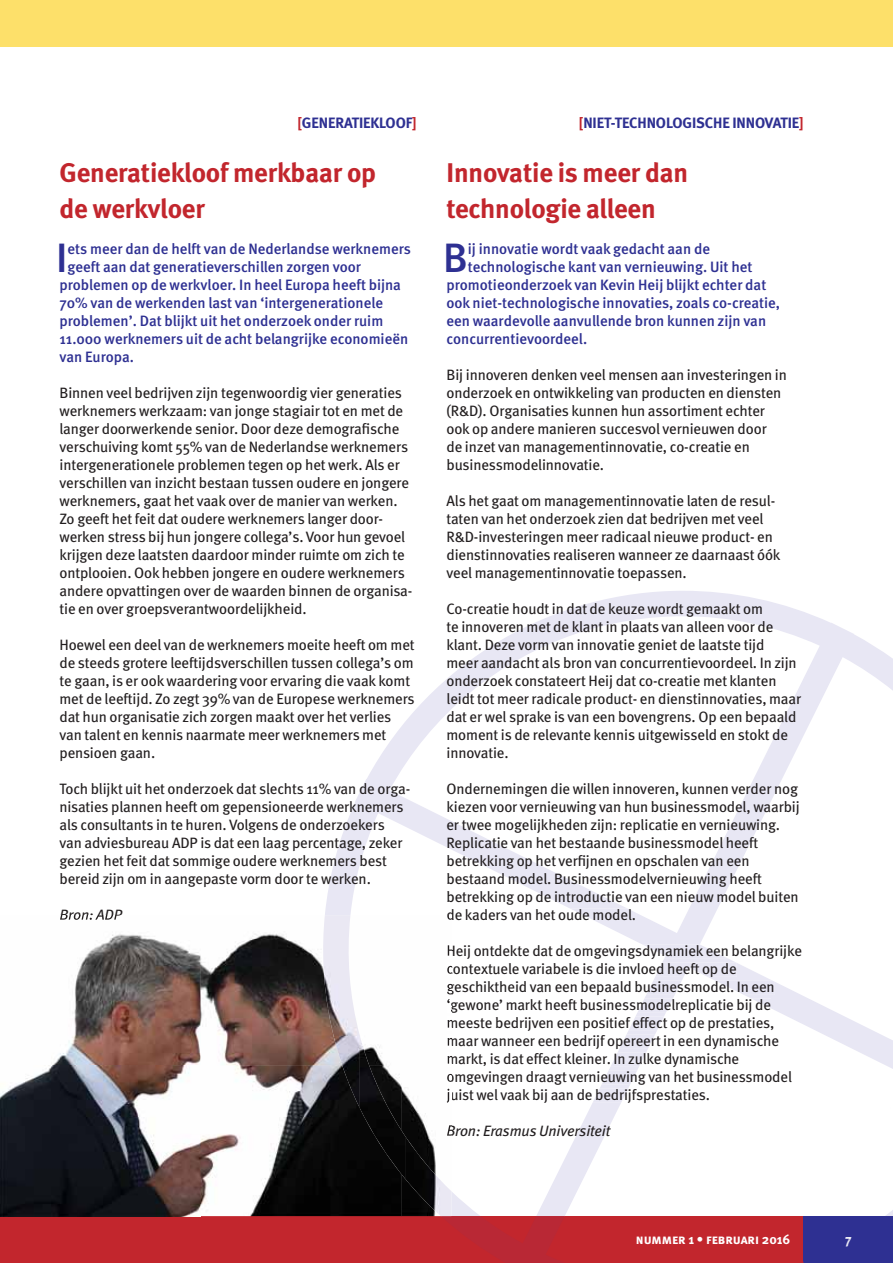
<style>
.page{position:relative;width:893px;height:1263px;background:#fff}
.page>*{position:absolute;margin:0;border:0;box-sizing:border-box;transform-origin:0 0}
.t1{font:500 40.95px "Meta";color:#2e3092}
.t2{font:700 27px/36px "Meta";letter-spacing:-.005em;color:#c2262d}
.t3{font:15px/18px "Meta";letter-spacing:-.01em;color:#231f20}
.t4{font:500 15px "Meta";color:#2e3092}
.t5{font:700 15px "Meta";letter-spacing:-.005em;color:#2e3092}
.t6{font:italic 15px "Meta";letter-spacing:-.01em;color:#231f20}
.t7{font:13.5px "Meta Bold Caps";color:#fff}
.t8{font:700 13.5px "Meta";color:#fff}
.s1{color:#c2262d}
</style>
<div class="page">
<div style="left:0;top:1216px;width:893px;height:47px;background:#c2262d"></div>
<svg style="left:325px;top:591px;width:568px;height:625px"></svg>
<svg style="left:441px;top:1216px;width:452px;height:47px"></svg>
<svg style="left:570px;top:909px;width:66px;height:11px"></svg>
<svg style="left:592px;top:945px;width:183px;height:158px"></svg>
<svg style="left:576px;top:1125px;width:34px;height:11px"></svg>
<div style="left:0;top:0;width:893px;height:47px;background:#fde06a"></div>
<img style="left:0;top:915px;width:451px;height:301px">
<img style="left:322px;top:915px;width:38px;height:193px">
<img style="left:359px;top:1034px;width:47px;height:146px">
<img style="left:405px;top:1137px;width:46px;height:79px">
<img style="left:60px;top:915px;width:62px;height:5px">
<svg style="left:447px;top:915px;width:4px;height:5px"></svg>
<img style="left:448px;top:945px;width:3px;height:14px">
<img style="left:447px;top:974px;width:4px;height:3px">
<svg style="left:447px;top:963px;width:4px;height:11px"></svg>
<img style="left:447px;top:1028px;width:4px;height:3px">
<svg style="left:447px;top:983px;width:4px;height:45px"></svg>
<img style="left:447px;top:1035px;width:4px;height:14px">
<svg style="left:447px;top:1038px;width:4px;height:8px"></svg>
<svg style="left:447px;top:1053px;width:4px;height:31px"></svg>
<img style="left:447px;top:1089px;width:4px;height:14px">
<svg style="left:447px;top:1125px;width:4px;height:11px"></svg>
<p class="t5" style="left:298px;top:117px;width:121px"><span class="s1">[</span>GENERATIEKLOOF<span class="s1">]</span></p>
<h2 class="t2" style="left:59px;top:156px;width:318px">Generatiekloof merkbaar op de werkvloer</h2>
<h1 class="t1" style="left:56px;top:241px;width:13px">I</h1>
<p class="t4" style="left:68px;top:243px;width:345px">ets meer dan de helft van de Nederlandse werknemers</p>
<p class="t4" style="left:68px;top:261px;width:295px">geeft aan dat generatieverschillen zorgen voor</p>
<p class="t4" style="left:59px;top:279px;width:343px">problemen op de werkvloer. In heel Europa heeft bijna</p>
<p class="t4" style="left:59px;top:297px;width:325px">70% van de werkenden last van ‘intergenerationele</p>
<p class="t4" style="left:59px;top:315px;width:325px">problemen’. Dat blijkt uit het onderzoek onder ruim</p>
<p class="t4" style="left:59px;top:333px;width:350px">11.000 werknemers uit de acht belangrijke economieën</p>
<p class="t4" style="left:59px;top:351px;width:76px">van Europa.</p>
<p class="t3" style="left:59px;top:385px;width:354px">Binnen veel bedrijven zijn tegenwoordig vier generaties werknemers werkzaam: van jonge stagiair tot en met de langer doorwerkende senior. Door deze demografische verschuiving komt 55% van de Nederlandse werknemers intergenerationele problemen tegen op het werk. Als er verschillen van inzicht bestaan tussen oudere en jongere werknemers, gaat het vaak over de manier van werken.<br>Zo geeft het feit dat oudere werknemers langer door&shy;werken stress bij hun jongere collega’s. Voor hun gevoel krijgen deze laatsten daardoor minder ruimte om zich te ontplooien. Ook hebben jongere en oudere werknemers andere opvattingen over de waarden binnen de organisa&shy;tie en over groepsverantwoordelijkheid.</p>
<p class="t3" style="left:59px;top:637px;width:357px">Hoewel een deel van de werknemers moeite heeft om met de steeds grotere leeftijdsverschillen tussen collega’s om te gaan, is er ook waardering voor ervaring die vaak komt met de leeftijd. Zo zegt 39% van de Europese werknemers dat hun organisatie zich zorgen maakt over het verlies van talent en kennis naarmate meer werknemers met pensioen gaan.</p>
<p class="t3" style="left:59px;top:781px;width:352px">Toch blijkt uit het onderzoek dat slechts 11% van de orga&shy;nisaties plannen heeft om gepensioneerde werknemers als consultants in te huren. Volgens de onderzoekers van adviesbureau ADP is dat een laag percentage, zeker gezien het feit dat sommige oudere werknemers best bereid zijn om in aangepaste vorm door te werken.</p>
<p class="t6" style="left:59px;top:909px;width:64px">Bron: ADP</p>
<p class="t5" style="left:579px;top:117px;width:226px"><span class="s1">[</span>NIET-TECHNOLOGISCHE INNOVATIE<span class="s1">]</span></p>
<h2 class="t2" style="left:446px;top:156px;width:243px">Innovatie is meer dan technologie alleen</h2>
<h1 class="t1" style="left:443px;top:241px;width:26px">B</h1>
<p class="t4" style="left:468px;top:243px;width:244px">ij innovatie wordt vaak gedacht aan de</p>
<p class="t4" style="left:468px;top:261px;width:286px">technologische kant van vernieuwing. Uit het</p>
<p class="t4" style="left:446px;top:279px;width:321px">promotieonderzoek van Kevin Heij blijkt echter dat</p>
<p class="t4" style="left:446px;top:297px;width:335px">ook niet-technologische innovaties, zoals co-creatie,</p>
<p class="t4" style="left:446px;top:315px;width:321px">een waardevolle aanvullende bron kunnen zijn van</p>
<p class="t4" style="left:446px;top:333px;width:142px">concurrentievoordeel.</p>
<p class="t3" style="left:446px;top:367px;width:342px">Bij innoveren denken veel mensen aan investeringen in onderzoek en ontwikkeling van producten en diensten (R&amp;D). Organisaties kunnen hun assortiment echter ook op andere manieren succesvol vernieuwen door<br>de inzet van managementinnovatie, co-creatie en businessmodelinnovatie.</p>
<p class="t3" style="left:446px;top:493px;width:336px">Als het gaat om managementinnovatie laten de resul&shy;taten van het onderzoek zien dat bedrijven met veel R&amp;D-investeringen meer radicaal nieuwe product- en dienstinnovaties realiseren wanneer ze daarnaast óók veel managementinnovatie toepassen.</p>
<p class="t3" style="left:446px;top:601px;width:356px">Co-creatie houdt in dat de keuze wordt gemaakt om<br>te innoveren met de klant in plaats van alleen voor de klant. Deze vorm van innovatie geniet de laatste tijd<br>meer aandacht als bron van concurrentievoordeel. In zijn onderzoek constateert Heij dat co-creatie met klanten leidt tot meer radicale product- en dienstinnovaties, maar dat er wel sprake is van een bovengrens. Op een bepaald moment is de relevante kennis uitgewisseld en stokt de innovatie.</p>
<p class="t3" style="left:446px;top:781px;width:355px">Ondernemingen die willen innoveren, kunnen verder nog kiezen voor vernieuwing van hun businessmodel, waarbij er twee mogelijkheden zijn: replicatie en vernieuwing.<br>Replicatie van het bestaande businessmodel heeft betrekking op het verfijnen en opschalen van een bestaand model. Businessmodelvernieuwing heeft betrekking op de introductie van een nieuw model buiten de kaders van het oude model.</p>
<p class="t3" style="left:446px;top:943px;width:357px">Heij ontdekte dat de omgevingsdynamiek een belangrijke contextuele variabele is die invloed heeft op de geschiktheid van een bepaald businessmodel. In een ‘gewone’ markt heeft businessmodelreplicatie bij de meeste bedrijven een positief effect op de prestaties, maar wanneer een bedrijf opereert in een dynamische markt, is dat effect kleiner. In zulke dynamische omgevingen draagt vernieuwing van het businessmodel juist wel vaak bij aan de bedrijfsprestaties.</p>
<p class="t6" style="left:446px;top:1125px;width:165px">Bron: Erasmus Universiteit</p>
<p class="t7" style="left:636px;top:1232px;width:156px">nummer 1 • februari 2016</p>
<p class="t8" style="left:845px;top:1234px;width:8px">7</p>
</div>
